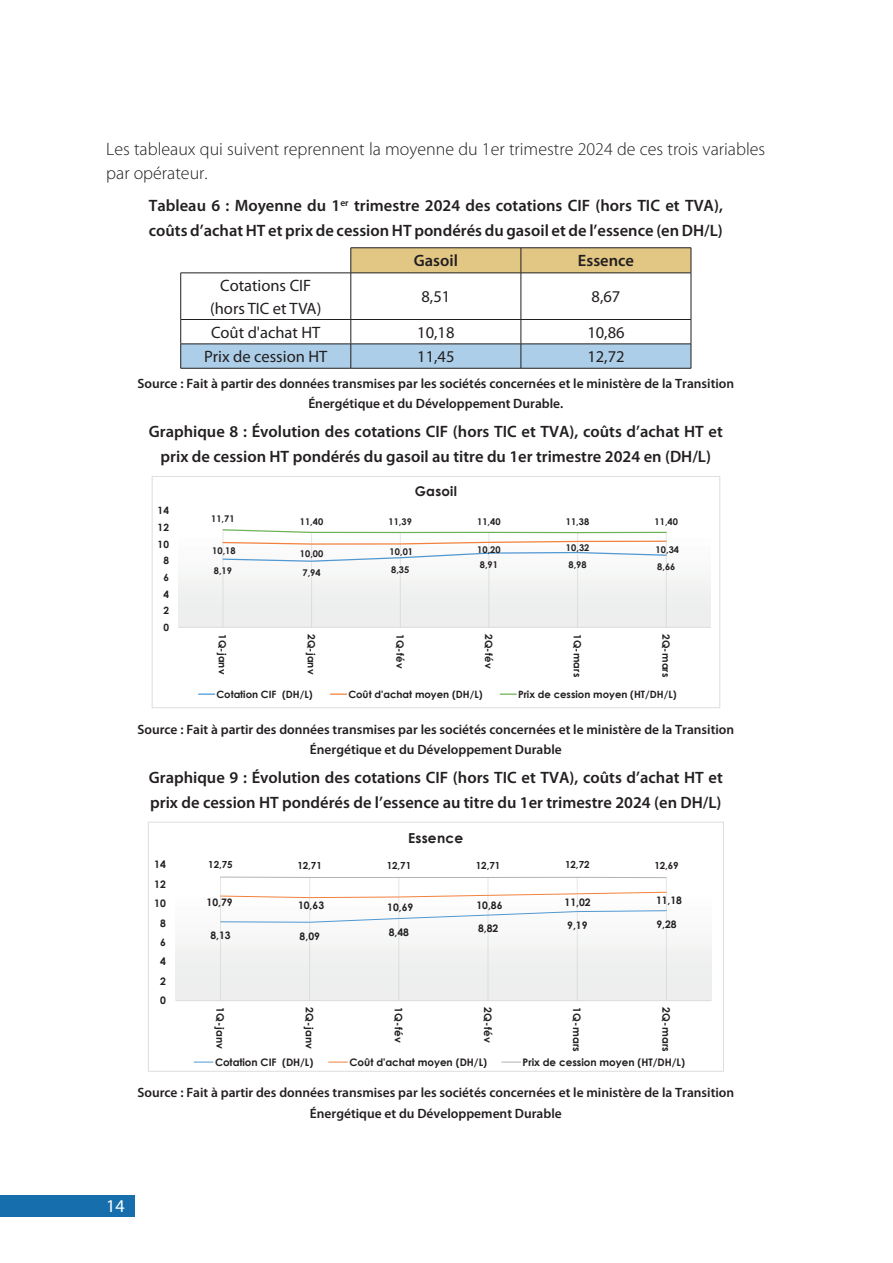
<style>
.page{position:relative;width:893px;height:1263px;background:#fff}
.page>*{position:absolute;margin:0;border:0;box-sizing:border-box;transform-origin:0 0}
.t1{font:300 18px/24px "Myriad Pro";color:#231f20}
.t2{font:18px "Myriad Pro";color:#fff}
.t3{font:600 16.5px/24.8px "Myriad Pro";color:#231f20}
.t4{font:16.5px/22.2px "Myriad Pro";color:#231f20;text-align:center}
.t5{font:700 13.8px "Century Gothic";letter-spacing:.015em;color:#231f20}
.t6{font:600 13.5px/20.2px "Myriad Pro";color:#231f20;text-align:center}
.t7{font:700 13.35px "Century Gothic";letter-spacing:.015em;color:#231f20}
.t8{font:700 10.35px "Century Gothic";color:#231f20}
.t9{font:700 10.05px "Century Gothic";color:#231f20}
.t10{font:700 9.75px "Century Gothic";letter-spacing:-.005em;color:#231f20}
.t11{font:700 9.3px "Century Gothic";letter-spacing:.005em;color:#231f20}
</style>
<div class="page">
<div style="left:0;top:1196px;width:134px;height:21px;background:#166fac"></div>
<hr style="left:351px;top:247px;width:170px;height:1px;background:#231f20">
<hr style="left:521px;top:247px;width:170px;height:1px;background:#231f20">
<svg style="left:351px;top:248px;width:341px;height:25px;background:#d9be80"></svg>
<hr style="left:181px;top:273px;width:170px;height:1px;background:#231f20">
<hr style="left:180px;top:273px;width:1px;height:46px;background:#231f20">
<hr style="left:351px;top:273px;width:170px;height:1px;background:#231f20">
<hr style="left:351px;top:273px;width:1px;height:46px;background:#231f20">
<hr style="left:521px;top:273px;width:170px;height:1px;background:#231f20">
<hr style="left:521px;top:273px;width:1px;height:46px;background:#231f20">
<hr style="left:691px;top:273px;width:1px;height:46px;background:#231f20">
<hr style="left:181px;top:319px;width:170px;height:1px;background:#231f20">
<hr style="left:351px;top:319px;width:170px;height:1px;background:#231f20">
<hr style="left:521px;top:319px;width:170px;height:1px;background:#231f20">
<svg style="left:180px;top:320px;width:512px;height:48px"></svg>
<hr style="left:181px;top:368px;width:170px;height:1px;background:#231f20">
<hr style="left:351px;top:368px;width:170px;height:1px;background:#231f20">
<hr style="left:521px;top:368px;width:170px;height:1px;background:#231f20">
<div style="left:179px;top:511px;width:532px;height:116px;background:#f5f6f5"></div>
<hr style="left:179px;top:627px;width:532px;height:1px;background:#dcdddf">
<svg style="left:222px;top:552px;width:444px;height:10px"></svg>
<svg style="left:222px;top:540px;width:444px;height:5px"></svg>
<svg style="left:222px;top:529px;width:445px;height:5px"></svg>
<hr style="left:223px;top:530px;width:1px;height:97px;background:#e9e9e9">
<hr style="left:311px;top:532px;width:1px;height:95px;background:#dfdfe0">
<hr style="left:400px;top:532px;width:1px;height:95px;background:#e2e2e2">
<hr style="left:489px;top:532px;width:1px;height:95px;background:#eaeaea">
<hr style="left:577px;top:533px;width:1px;height:94px;background:#dee0e0">
<hr style="left:666px;top:532px;width:1px;height:95px;background:#e3e3e3">
<svg style="left:199px;top:693px;width:16px;height:2px"></svg>
<svg style="left:330px;top:693px;width:17px;height:2px"></svg>
<svg style="left:500px;top:693px;width:16px;height:2px"></svg>
<div style="left:152px;top:476px;width:568px;height:232px;border:1px solid #dcdddf"></div>
<div style="left:176px;top:865px;width:535px;height:136px;background:#f5f6f5"></div>
<hr style="left:176px;top:1000px;width:535px;height:1px;background:#dcdddf">
<svg style="left:221px;top:910px;width:445px;height:12px"></svg>
<svg style="left:221px;top:891px;width:445px;height:7px"></svg>
<svg style="left:220px;top:876px;width:446px;height:2px"></svg>
<hr style="left:220px;top:877px;width:1px;height:124px;background:#dfe0e1">
<hr style="left:309px;top:877px;width:1px;height:124px;background:#e3e4e4">
<hr style="left:398px;top:877px;width:1px;height:124px;background:#e6e7e7">
<hr style="left:488px;top:877px;width:1px;height:124px;background:#eaebeb">
<hr style="left:577px;top:877px;width:1px;height:124px;background:#e3e4e4">
<hr style="left:666px;top:877px;width:1px;height:124px;background:#e0e1e2">
<svg style="left:194px;top:1062px;width:19px;height:1px"></svg>
<svg style="left:329px;top:1062px;width:18px;height:1px"></svg>
<svg style="left:502px;top:1062px;width:19px;height:1px"></svg>
<div style="left:148px;top:822px;width:576px;height:249px;border:1px solid #dcdddf"></div>
<p class="t1" style="left:106px;top:137px;width:660px">Les tableaux qui suivent reprennent la moyenne du 1er trimestre 2024 de ces trois variables par opérateur.</p>
<p class="t3" style="left:149px;top:193px;width:576px">Tableau 6 : Moyenne du 1<sup>er</sup> trimestre 2024 des cotations CIF (hors TIC et TVA), coûts d’achat HT et prix de cession HT pondérés du gasoil et de l’essence (en DH/L)</p>
<p class="t3" style="left:414px;top:248px;width:46px">Gasoil</p>
<p class="t3" style="left:578px;top:248px;width:58px">Essence</p>
<p class="t4" style="left:210px;top:274px;width:113px">Cotations CIF )hors TIC et TVA(</p>
<p class="t4" style="left:421px;top:285px;width:30px">8,51</p>
<p class="t4" style="left:592px;top:285px;width:30px">8,67</p>
<p class="t4" style="left:211px;top:321px;width:111px">Coût d'achat HT</p>
<p class="t4" style="left:417px;top:321px;width:39px">10,18</p>
<p class="t4" style="left:587px;top:321px;width:39px">10,86</p>
<p class="t4" style="left:204px;top:345px;width:125px">Prix de cession HT</p>
<p class="t4" style="left:417px;top:345px;width:39px">11,45</p>
<p class="t4" style="left:587px;top:345px;width:39px">12,72</p>
<p class="t6" style="left:137px;top:373px;width:598px">Source : Fait à partir des données transmises par les sociétés concernées et le ministère de la Transition<br>Énergétique et du Développement Durable.</p>
<p class="t3" style="left:149px;top:419px;width:576px;text-align:center">Graphique 8 : Évolution des cotations CIF (hors TIC et TVA), coûts d’achat HT et prix de cession HT pondérés du gasoil au titre du 1er trimestre 2024 en (DH/L)</p>
<p class="t9" style="left:158px;top:503px;width:13px">14</p>
<p class="t9" style="left:158px;top:520px;width:13px">12</p>
<p class="t9" style="left:158px;top:536px;width:13px">10</p>
<p class="t9" style="left:163px;top:553px;width:7px">8</p>
<p class="t9" style="left:163px;top:570px;width:7px">6</p>
<p class="t9" style="left:163px;top:586px;width:7px">4</p>
<p class="t9" style="left:163px;top:603px;width:7px">2</p>
<p class="t9" style="left:163px;top:619px;width:7px">0</p>
<p class="t7" style="left:415px;top:481px;width:44px">Gasoil</p>
<p class="t11" style="left:211px;top:512px;width:25px">11,71</p>
<p class="t11" style="left:300px;top:514px;width:25px">11,40</p>
<p class="t11" style="left:389px;top:514px;width:25px">11,39</p>
<p class="t11" style="left:477px;top:514px;width:25px">11,40</p>
<p class="t11" style="left:566px;top:514px;width:25px">11,38</p>
<p class="t11" style="left:655px;top:514px;width:25px">11,40</p>
<p class="t11" style="left:212px;top:544px;width:25px">10,18</p>
<p class="t11" style="left:300px;top:546px;width:25px">10,00</p>
<p class="t11" style="left:390px;top:544px;width:25px">10,01</p>
<p class="t11" style="left:477px;top:542px;width:25px">10,20</p>
<p class="t11" style="left:566px;top:540px;width:25px">10,32</p>
<p class="t11" style="left:656px;top:543px;width:25px">10,34</p>
<p class="t11" style="left:214px;top:564px;width:20px">8,19</p>
<p class="t11" style="left:302px;top:566px;width:20px">7,94</p>
<p class="t11" style="left:391px;top:562px;width:20px">8,35</p>
<p class="t11" style="left:480px;top:558px;width:20px">8,91</p>
<p class="t11" style="left:568px;top:557px;width:20px">8,98</p>
<p class="t11" style="left:657px;top:560px;width:20px">8,66</p>
<p class="t9" style="left:230px;top:634px;width:42px;rotate:90deg">1Q-janv</p>
<p class="t9" style="left:319px;top:634px;width:42px;rotate:90deg">2Q-janv</p>
<p class="t9" style="left:408px;top:634px;width:36px;rotate:90deg">1Q-fév</p>
<p class="t9" style="left:496px;top:634px;width:36px;rotate:90deg">2Q-fév</p>
<p class="t9" style="left:585px;top:634px;width:45px;rotate:90deg">1Q-mars</p>
<p class="t9" style="left:674px;top:634px;width:45px;rotate:90deg">2Q-mars</p>
<p class="t9" style="left:216px;top:686px;width:98px">Cotation CIF (DH/L)</p>
<p class="t9" style="left:348px;top:686px;width:136px">Coût d'achat moyen (DH/L)</p>
<p class="t9" style="left:518px;top:686px;width:160px">Prix de cession moyen (HT/DH/L)</p>
<p class="t6" style="left:137px;top:719px;width:598px">Source : Fait à partir des données transmises par les sociétés concernées et le ministère de la Transition<br>Énergétique et du Développement Durable</p>
<p class="t3" style="left:149px;top:765px;width:576px">Graphique 9 : Évolution des cotations CIF (hors TIC et TVA), coûts d’achat HT et prix de cession HT pondérés de l’essence au titre du 1er trimestre 2024 (en DH/L)</p>
<p class="t8" style="left:154px;top:857px;width:13px">14</p>
<p class="t8" style="left:154px;top:876px;width:13px">12</p>
<p class="t8" style="left:154px;top:896px;width:13px">10</p>
<p class="t8" style="left:160px;top:915px;width:7px">8</p>
<p class="t8" style="left:160px;top:934px;width:7px">6</p>
<p class="t8" style="left:160px;top:954px;width:7px">4</p>
<p class="t8" style="left:160px;top:973px;width:7px">2</p>
<p class="t8" style="left:160px;top:993px;width:7px">0</p>
<p class="t5" style="left:408px;top:828px;width:57px">Essence</p>
<p class="t10" style="left:208px;top:857px;width:26px">12,75</p>
<p class="t10" style="left:297px;top:858px;width:26px">12,71</p>
<p class="t10" style="left:387px;top:858px;width:26px">12,71</p>
<p class="t10" style="left:476px;top:857px;width:26px">12,71</p>
<p class="t10" style="left:565px;top:857px;width:26px">12,72</p>
<p class="t10" style="left:654px;top:858px;width:26px">12,69</p>
<p class="t8" style="left:207px;top:894px;width:27px">10,79</p>
<p class="t8" style="left:298px;top:897px;width:28px">10,63</p>
<p class="t8" style="left:387px;top:900px;width:27px">10,69</p>
<p class="t8" style="left:476px;top:897px;width:28px">10,86</p>
<p class="t8" style="left:564px;top:894px;width:28px">11,02</p>
<p class="t8" style="left:656px;top:893px;width:27px">11,18</p>
<p class="t8" style="left:210px;top:927px;width:22px">8,13</p>
<p class="t8" style="left:300px;top:928px;width:22px">8,09</p>
<p class="t8" style="left:389px;top:924px;width:22px">8,48</p>
<p class="t8" style="left:478px;top:921px;width:22px">8,82</p>
<p class="t8" style="left:567px;top:917px;width:22px">9,19</p>
<p class="t8" style="left:656px;top:916px;width:22px">9,28</p>
<p class="t8" style="left:228px;top:1007px;width:43px;rotate:90deg">1Q-janv</p>
<p class="t8" style="left:317px;top:1007px;width:43px;rotate:90deg">2Q-janv</p>
<p class="t8" style="left:406px;top:1007px;width:37px;rotate:90deg">1Q-fév</p>
<p class="t8" style="left:496px;top:1007px;width:37px;rotate:90deg">2Q-fév</p>
<p class="t8" style="left:585px;top:1007px;width:46px;rotate:90deg">1Q-mars</p>
<p class="t8" style="left:674px;top:1007px;width:46px;rotate:90deg">2Q-mars</p>
<p class="t8" style="left:215px;top:1054px;width:100px">Cotation CIF (DH/L)</p>
<p class="t8" style="left:349px;top:1054px;width:139px">Coût d'achat moyen (DH/L)</p>
<p class="t8" style="left:523px;top:1054px;width:164px">Prix de cession moyen (HT/DH/L)</p>
<p class="t6" style="left:137px;top:1082px;width:598px">Source : Fait à partir des données transmises par les sociétés concernées et le ministère de la Transition<br>Énergétique et du Développement Durable</p>
<p class="t2" style="left:106px;top:1194px;width:20px">14</p>
</div>
